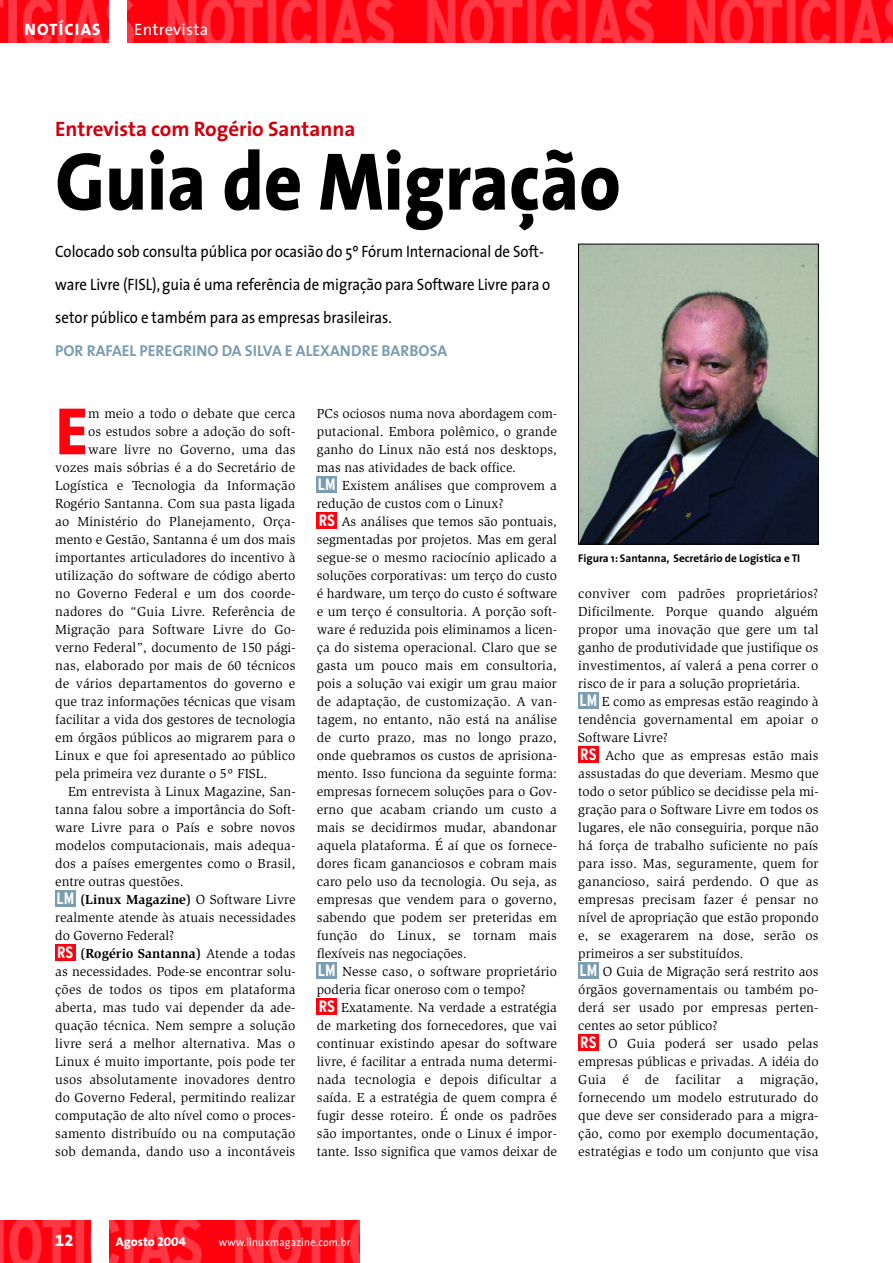
<style>
.page{position:relative;width:893px;height:1263px;background:#fff}
.page>*{position:absolute;margin:0;border:0;box-sizing:border-box;transform-origin:0 0}
.t1{font:800 82.5px "The Sans";color:#000;scale:.9 1}
.t2{font:800 67.65px "The Sans";color:#ff000f}
.t3{font:700 21px "The Sans";color:#cf000e}
.t4{font:16.5px/33px "The Sans";color:#000;scale:.9 1}
.t5{font:700 condensed 16.5px "Interstate";color:#fff}
.t6{font:16.5px "The Sans";letter-spacing:.02em;color:#fff}
.t7{font:16.5px "The Sans Extra Bold Caps";letter-spacing:.07em;color:#fff}
.t8{font:16.5px "The Sans Extra Bold Expert";color:#fff}
.t9{font:700 15.75px "The Sans";color:#7b9cb1}
.t10{font:13.5px/18px "Slimbach";letter-spacing:.005em;color:#000;text-align:justify}
.t11{font:700 13.5px "Slimbach";letter-spacing:.005em;color:#000}
.t12{font:800 12.75px "The Sans";letter-spacing:-.005em;color:#fff}
.t13{font:700 11.25px "The Sans";color:#000}
.t14{font:11.25px "The Sans";letter-spacing:.02em;color:#fff;scale:.92 1}
.s1{font-weight:400}
.s2{font-family:"The Sans Extra Bold Caps";font-weight:400}
</style>
<div class="page">
<div style="left:317px;top:998px;width:20px;height:17px;background:#ff000f"></div>
<div style="left:317px;top:962px;width:20px;height:17px;background:#7b9cb1"></div>
<div style="left:317px;top:512px;width:20px;height:17px;background:#ff000f"></div>
<div style="left:317px;top:476px;width:20px;height:17px;background:#7b9cb1"></div>
<div style="left:578px;top:1034px;width:20px;height:17px;background:#ff000f"></div>
<div style="left:578px;top:962px;width:20px;height:17px;background:#7b9cb1"></div>
<div style="left:578px;top:746px;width:20px;height:17px;background:#ff000f"></div>
<div style="left:578px;top:692px;width:20px;height:17px;background:#7b9cb1"></div>
<div style="left:55px;top:944px;width:20px;height:17px;background:#ff000f"></div>
<div style="left:55px;top:890px;width:20px;height:17px;background:#7b9cb1"></div>
<img style="left:0;top:1220px;width:359px;height:43px">
<div style="left:91px;top:1220px;width:17px;height:43px;background:#fff"></div>
<img style="left:0;top:0;width:892px;height:43px">
<hr style="left:892px;top:0;width:1px;height:43px;background:#ff000f">
<div style="left:110px;top:0;width:17px;height:43px;background:#fff"></div>
<img style="left:580px;top:246px;width:237px;height:296px">
<div style="left:578px;top:244px;width:241px;height:300px;border:1px solid #000"></div>
<p class="t7" style="left:25px;top:24px;width:77px">NOTÍCIAS</p>
<p class="t6" style="left:134px;top:23px;width:76px">Entrevista</p>
<h3 class="t3" style="left:55px;top:121px;width:302px">Entrevista com Rogério Santanna</h3>
<h1 class="t1" style="left:55px;top:149px;width:630px">Guia de Migração</h1>
<p class="t4" style="left:55px;top:236px;width:552px">Colocado sob consulta pública por ocasião do 5º Fórum Internacional de Soft&shy;ware Livre (FISL), guia é uma referência de migração para Software Livre para o setor público e também para as empresas brasileiras.</p>
<p class="t9" style="left:55px;top:344px;width:394px">POR RAFAEL PEREGRINO DA SILVA E ALEXANDRE BARBOSA</p>
<h2 class="t2" style="left:55px;top:405px;width:34px">E</h2>
<p class="t10" style="left:88px;top:406px;width:209px">m meio a todo o debate que cerca</p>
<p class="t10" style="left:88px;top:424px;width:209px">os estudos sobre a adoção do soft-</p>
<p class="t10" style="left:88px;top:442px;width:209px">ware livre no Governo, uma das</p>
<p class="t10" style="left:55px;top:460px;width:242px">vozes mais sóbrias é a do Secretário de</p>
<p class="t10" style="left:55px;top:478px;width:242px">Logística e Tecnologia da Informação</p>
<p class="t10" style="left:55px;top:496px;width:242px">Rogério Santanna. Com sua pasta ligada</p>
<p class="t10" style="left:55px;top:514px;width:242px">ao Ministério do Planejamento, Orça-</p>
<p class="t10" style="left:55px;top:532px;width:242px">mento e Gestão, Santanna é um dos mais</p>
<p class="t10" style="left:55px;top:550px;width:242px">importantes articuladores do incentivo à</p>
<p class="t10" style="left:55px;top:568px;width:242px">utilização do software de código aberto</p>
<p class="t10" style="left:55px;top:586px;width:242px">no Governo Federal e um dos coorde-</p>
<p class="t10" style="left:55px;top:604px;width:242px">nadores do “Guia Livre. Referência de</p>
<p class="t10" style="left:55px;top:622px;width:242px">Migração para Software Livre do Go-</p>
<p class="t10" style="left:55px;top:640px;width:242px">verno Federal”, documento de 150 pági-</p>
<p class="t10" style="left:55px;top:658px;width:242px">nas, elaborado por mais de 60 técnicos</p>
<p class="t10" style="left:55px;top:676px;width:242px">de vários departamentos do governo e</p>
<p class="t10" style="left:55px;top:694px;width:242px">que traz informações técnicas que visam</p>
<p class="t10" style="left:55px;top:712px;width:242px">facilitar a vida dos gestores de tecnologia</p>
<p class="t10" style="left:55px;top:730px;width:242px">em órgãos públicos ao migrarem para o</p>
<p class="t10" style="left:55px;top:748px;width:242px">Linux e que foi apresentado ao público</p>
<p class="t10" style="left:55px;top:766px;width:214px">pela primeira vez durante o 5º FISL.</p>
<p class="t10" style="left:68px;top:784px;width:229px">Em entrevista à Linux Magazine, San-</p>
<p class="t10" style="left:55px;top:802px;width:242px">tanna falou sobre a importância do Soft-</p>
<p class="t10" style="left:55px;top:820px;width:242px">ware Livre para o País e sobre novos</p>
<p class="t10" style="left:55px;top:838px;width:242px">modelos computacionais, mais adequa-</p>
<p class="t10" style="left:55px;top:856px;width:242px">dos a países emergentes como o Brasil,</p>
<p class="t10" style="left:55px;top:874px;width:130px">entre outras questões.</p>
<p class="t11" style="left:80px;top:895px;width:217px">(Linux Magazine) <span class="s1">O Software Livre</span></p>
<p class="t10" style="left:55px;top:910px;width:242px">realmente atende às atuais necessidades</p>
<p class="t10" style="left:55px;top:928px;width:121px">do Governo Federal?</p>
<p class="t11" style="left:80px;top:949px;width:217px">(Rogério Santanna) <span class="s1">Atende a todas</span></p>
<p class="t10" style="left:55px;top:964px;width:242px">as necessidades. Pode-se encontrar solu-</p>
<p class="t10" style="left:55px;top:982px;width:242px">ções de todos os tipos em plataforma</p>
<p class="t10" style="left:55px;top:1000px;width:242px">aberta, mas tudo vai depender da ade-</p>
<p class="t10" style="left:55px;top:1018px;width:242px">quação técnica. Nem sempre a solução</p>
<p class="t10" style="left:55px;top:1036px;width:242px">livre será a melhor alternativa. Mas o</p>
<p class="t10" style="left:55px;top:1054px;width:242px">Linux é muito importante, pois pode ter</p>
<p class="t10" style="left:55px;top:1072px;width:242px">usos absolutamente inovadores dentro</p>
<p class="t10" style="left:55px;top:1090px;width:242px">do Governo Federal, permitindo realizar</p>
<p class="t10" style="left:55px;top:1108px;width:242px">computação de alto nível como o proces-</p>
<p class="t10" style="left:55px;top:1126px;width:242px">samento distribuído ou na computação</p>
<p class="t10" style="left:55px;top:1144px;width:242px">sob demanda, dando uso a incontáveis</p>
<p class="t5" style="left:56px;top:889px;width:19px">LM</p>
<p class="t5" style="left:57px;top:943px;width:18px">RS</p>
<p class="t10" style="left:317px;top:406px;width:242px">PCs ociosos numa nova abordagem com&shy;putacional. Embora polêmico, o grande ganho do Linux não está nos desktops, mas nas atividades de back office.</p>
<p class="t10" style="left:317px;top:478px;width:242px;text-indent:25px">Existem análises que comprovem a redução de custos com o Linux?</p>
<p class="t10" style="left:317px;top:514px;width:242px;text-indent:25px">As análises que temos são pontuais, segmentadas por projetos. Mas em geral segue-se o mesmo raciocínio aplicado a soluções corporativas: um terço do custo é hardware, um terço do custo é software e um terço é consultoria. A porção soft&shy;ware é reduzida pois eliminamos a licen&shy;ça do sistema operacional. Claro que se gasta um pouco mais em consultoria, pois a solução vai exigir um grau maior de adaptação, de customização. A van&shy;tagem, no entanto, não está na análise de curto prazo, mas no longo prazo, onde quebramos os custos de aprisiona&shy;mento. Isso funciona da seguinte forma: empresas fornecem soluções para o Gov&shy;erno que acabam criando um custo a mais se decidirmos mudar, abandonar aquela plataforma. É aí que os fornece&shy;dores ficam gananciosos e cobram mais caro pelo uso da tecnologia. Ou seja, as empresas que vendem para o governo, sabendo que podem ser preteridas em função do Linux, se tornam mais flexíveis nas negociações.</p>
<p class="t10" style="left:317px;top:964px;width:242px;text-indent:25px">Nesse caso, o software proprietário poderia ficar oneroso com o tempo?</p>
<p class="t10" style="left:317px;top:1000px;width:242px;text-indent:25px">Exatamente. Na verdade a estratégia de marketing dos fornecedores, que vai continuar existindo apesar do software livre, é facilitar a entrada numa determi&shy;nada tecnologia e depois dificultar a saída. E a estratégia de quem compra é fugir desse roteiro. É onde os padrões são importantes, onde o Linux é impor&shy;tante. Isso significa que vamos deixar de</p>
<p class="t5" style="left:318px;top:475px;width:19px">LM</p>
<p class="t5" style="left:319px;top:511px;width:18px">RS</p>
<p class="t5" style="left:318px;top:961px;width:19px">LM</p>
<p class="t5" style="left:319px;top:997px;width:18px">RS</p>
<p class="t13" style="left:578px;top:554px;width:224px">Figura 1: Santanna, Secretário de Logística e TI</p>
<p class="t10" style="left:578px;top:586px;width:242px">conviver com padrões proprietários?<br>Dificilmente. Porque quando alguém propor uma inovação que gere um tal ganho de produtividade que justifique os investimentos, aí valerá a pena correr o risco de ir para a solução proprietária.</p>
<p class="t10" style="left:578px;top:694px;width:242px;text-indent:24px">E como as empresas estão reagindo à tendência governamental em apoiar o Software Livre?</p>
<p class="t10" style="left:578px;top:748px;width:242px;text-indent:27px">Acho que as empresas estão mais assustadas do que deveriam. Mesmo que todo o setor público se decidisse pela mi&shy;gração para o Software Livre em todos os lugares, ele não conseguiria, porque não há força de trabalho suficiente no país para isso. Mas, seguramente, quem for ganancioso, sairá perdendo. O que as empresas precisam fazer é pensar no nível de apropriação que estão propondo e, se exagerarem na dose, serão os primeiros a ser substituídos.</p>
<p class="t10" style="left:578px;top:964px;width:242px;text-indent:24px">O Guia de Migração será restrito aos órgãos governamentais ou também po&shy;derá ser usado por empresas perten&shy;centes ao setor público?</p>
<p class="t10" style="left:578px;top:1036px;width:242px;text-indent:30px">O Guia poderá ser usado pelas empresas públicas e privadas. A idéia do Guia é de facilitar a migração, fornecendo um modelo estruturado do que deve ser considerado para a migra&shy;ção, como por exemplo documentação, estratégias e todo um conjunto que visa</p>
<p class="t5" style="left:579px;top:691px;width:19px">LM</p>
<p class="t5" style="left:580px;top:745px;width:18px">RS</p>
<p class="t5" style="left:579px;top:961px;width:19px">LM</p>
<p class="t5" style="left:580px;top:1033px;width:18px">RS</p>
<p class="t8" style="left:55px;top:1235px;width:20px">12</p>
<p class="t12" style="left:116px;top:1237px;width:72px">Agosto <span class="s2">2004</span></p>
<p class="t14" style="left:219px;top:1238px;width:144px">www.linuxmagazine.com.br</p>
</div>
